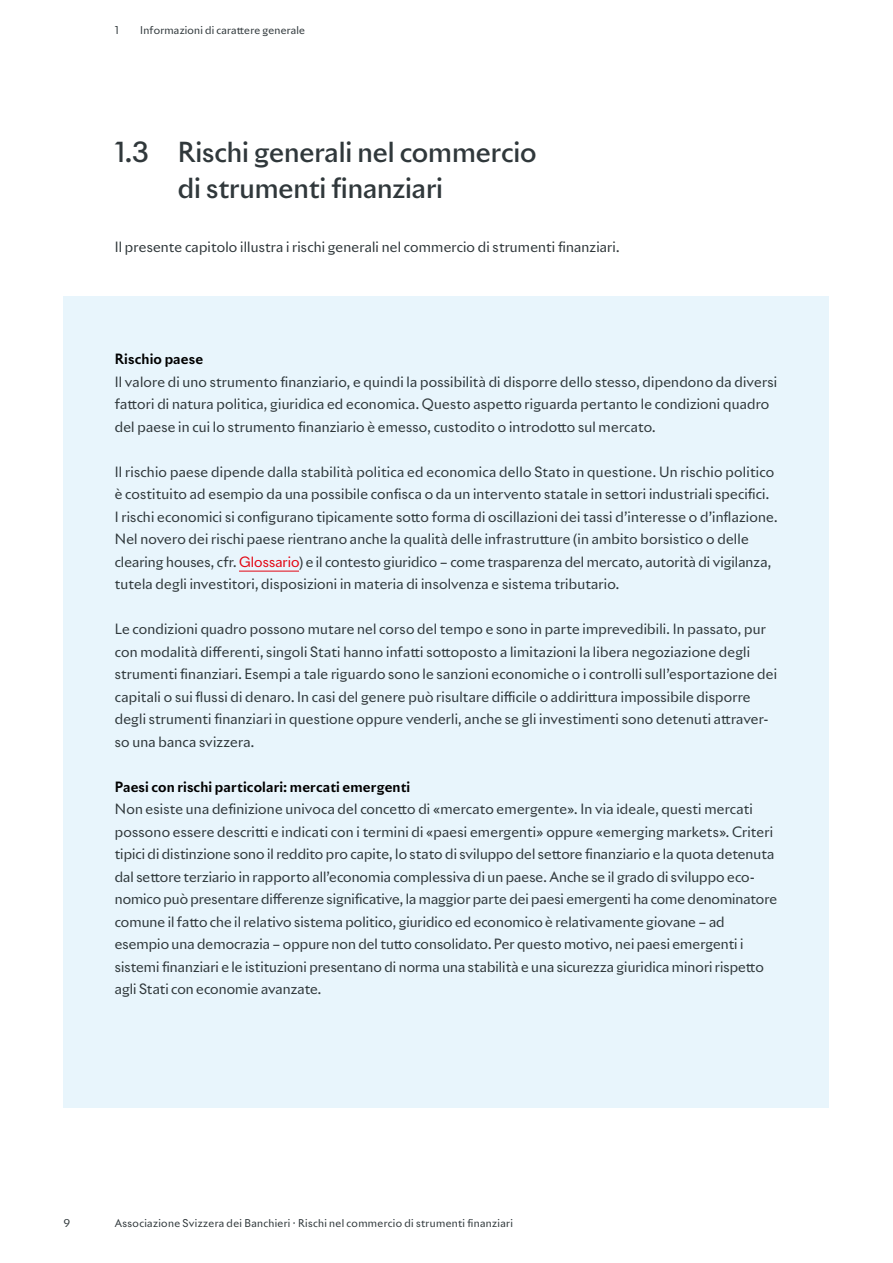
<style>
.page{position:relative;width:893px;height:1263px;background:#fff}
.page>*{position:absolute;margin:0;border:0;box-sizing:border-box;transform-origin:0 0}
.t1{font:500 27px/36px "Riviera Nights";letter-spacing:-.005em;color:#30383b}
.t2{font:13.8px/22.5px "Riviera Nights";letter-spacing:.01em;color:#30383b}
.t3{font:700 13.8px "Riviera Nights";letter-spacing:.01em;color:#000}
.t4{font:10.5px "Riviera Nights";letter-spacing:.03em;color:#30383b}
.s1{color:#e30613}
</style>
<div class="page">
<div style="left:64px;top:297px;width:765px;height:811px;background:#e8f5fc"></div>
<hr style="left:239px;top:571px;width:60px;height:1px;background:#e30613">
<p class="t4" style="left:115px;top:23px;width:5px">1</p>
<p class="t4" style="left:140px;top:23px;width:166px">Informazioni di carattere generale</p>
<h1 class="t1" style="left:178px;top:133px;width:360px;text-indent:-63px">1.3 Rischi generali nel commercio di strumenti finanziari</h1>
<p class="t2" style="left:115px;top:235px;width:506px">Il presente capitolo illustra i rischi generali nel commercio di strumenti finanziari.</p>
<p class="t3" style="left:115px;top:350px;width:90px">Rischio paese</p>
<p class="t2" style="left:115px;top:370px;width:664px">Il valore di uno strumento finanziario, e quindi la possibilità di disporre dello stesso, dipendono da diversi fattori di natura politica, giuridica ed economica. Questo aspetto riguarda pertanto le condizioni quadro del paese in cui lo strumento finanziario è emesso, custodito o introdotto sul mercato.</p>
<p class="t2" style="left:115px;top:460px;width:664px">Il rischio paese dipende dalla stabilità politica ed economica dello Stato in questione. Un rischio politico è costituito ad esempio da una possibile confisca o da un intervento statale in settori industriali specifici.<br>I rischi economici si configurano tipicamente sotto forma di oscillazioni dei tassi d’interesse o d’inflazione.<br>Nel novero dei rischi paese rientrano anche la qualità delle infrastrutture (in ambito borsistico o delle clearing houses, cfr. <span class="s1">Glossario</span>) e il contesto giuridico – come trasparenza del mercato, autorità di vigilanza, tutela degli investitori, disposizioni in materia di insolvenza e sistema tributario.</p>
<p class="t2" style="left:115px;top:618px;width:664px">Le condizioni quadro possono mutare nel corso del tempo e sono in parte imprevedibili. In passato, pur con modalità differenti, singoli Stati hanno infatti sottoposto a limitazioni la libera negoziazione degli strumenti finanziari. Esempi a tale riguardo sono le sanzioni economiche o i controlli sull’esportazione dei capitali o sui flussi di denaro. In casi del genere può risultare difficile o addirittura impossibile disporre degli strumenti finanziari in questione oppure venderli, anche se gli investimenti sono detenuti attraver&shy;so una banca svizzera.</p>
<p class="t3" style="left:115px;top:778px;width:297px">Paesi con rischi particolari: mercati emergenti</p>
<p class="t2" style="left:115px;top:798px;width:664px">Non esiste una definizione univoca del concetto di «mercato emergente». In via ideale, questi mercati possono essere descritti e indicati con i termini di «paesi emergenti» oppure «emerging markets». Criteri tipici di distinzione sono il reddito pro capite, lo stato di sviluppo del settore finanziario e la quota detenuta dal settore terziario in rapporto all’economia complessiva di un paese. Anche se il grado di sviluppo eco&shy;nomico può presentare differenze significative, la maggior parte dei paesi emergenti ha come denominatore comune il fatto che il relativo sistema politico, giuridico ed economico è relativamente giovane – ad esempio una democrazia – oppure non del tutto consolidato. Per questo motivo, nei paesi emergenti i sistemi finanziari e le istituzioni presentano di norma una stabilità e una sicurezza giuridica minori rispetto agli Stati con economie avanzate.</p>
<p class="t4" style="left:64px;top:1217px;width:8px">9</p>
<p class="t4" style="left:115px;top:1217px;width:400px">Associazione Svizzera dei Banchieri · Rischi nel commercio di strumenti finanziari</p>
</div>
